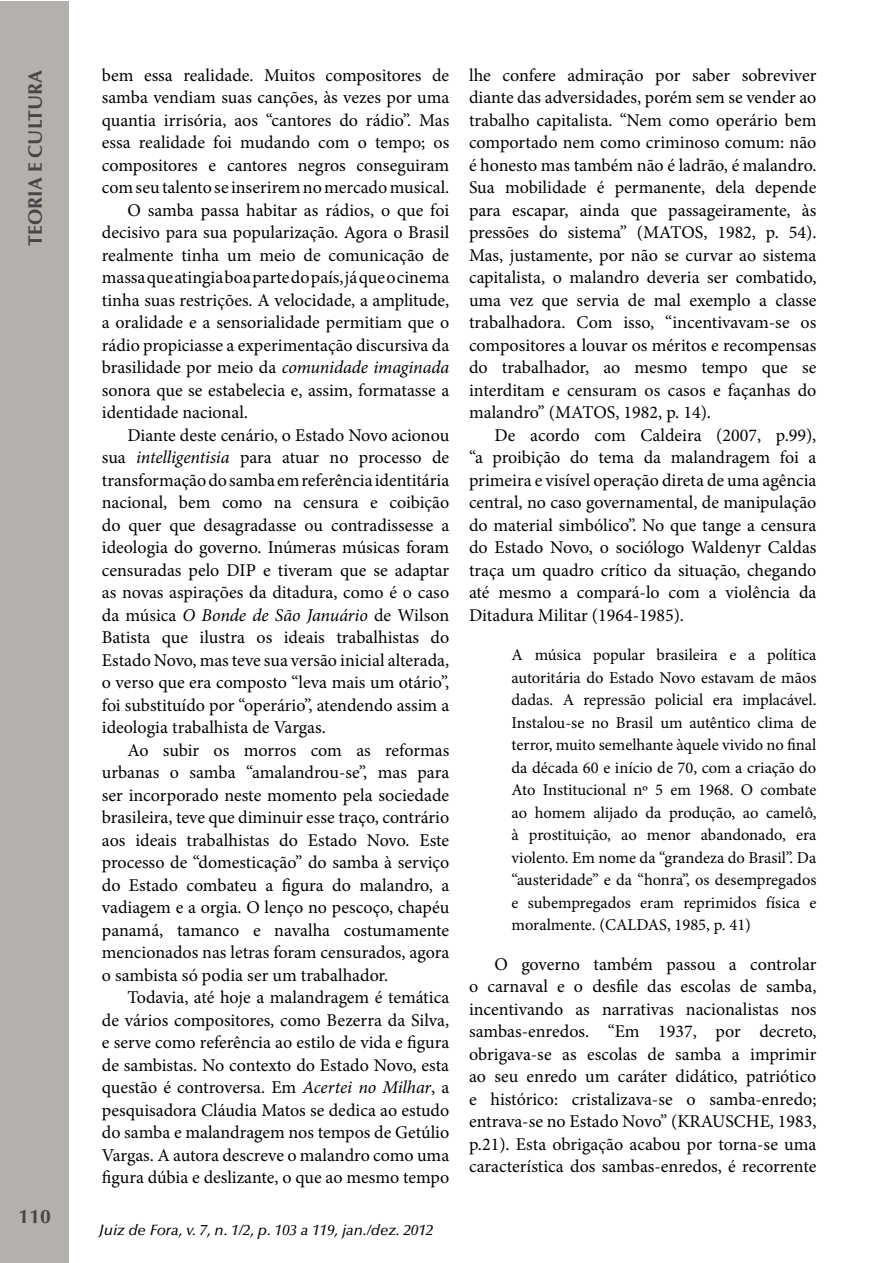
<style>
.page{position:relative;width:893px;height:1263px;background:#fff}
.page>*{position:absolute;margin:0;border:0;box-sizing:border-box;transform-origin:0 0}
.t1{font:700 19.5px "Optima LT Std";color:#464547}
.t2{font:18px/22.5px "Minion Pro";color:#000;text-align:justify}
.t3{font:italic 18px "Minion Pro";letter-spacing:-.005em;color:#000}
.t4{font:16.5px/22.5px "Minion Pro";color:#000;text-align:justify}
.t5{font:italic 500 15px "Optima LT Std";color:#000}
.s1{font-style:italic}
.s2{font-style:normal}
</style>
<div class="page">
<div style="left:1px;top:1px;width:68px;height:1262px;background:#b4b1ad"></div>
<p class="t1" style="left:24px;top:246px;width:177px;rotate:-90deg">TEORIA E CULTURA</p>
<p class="t1" style="left:19px;top:1205px;width:34px">110</p>
<p class="t2" style="left:102px;top:64px;width:349px">bem essa realidade. Muitos compositores de</p>
<p class="t2" style="left:102px;top:86px;width:349px">samba vendiam suas canções, às vezes por uma</p>
<p class="t2" style="left:102px;top:109px;width:349px">quantia irrisória, aos “cantores do rádio”. Mas</p>
<p class="t2" style="left:102px;top:131px;width:349px">essa realidade foi mudando com o tempo; os</p>
<p class="t2" style="left:102px;top:154px;width:349px">compositores e cantores negros conseguiram</p>
<p class="t2" style="left:102px;top:176px;width:349px">com seu talento se inserirem no mercado musical.</p>
<p class="t2" style="left:127px;top:199px;width:323px">O samba passa habitar as rádios, o que foi</p>
<p class="t2" style="left:102px;top:221px;width:349px">decisivo para sua popularização. Agora o Brasil</p>
<p class="t2" style="left:102px;top:244px;width:349px">realmente tinha um meio de comunicação de</p>
<p class="t2" style="left:102px;top:266px;width:349px">massa que atingia boa parte do país, já que o cinema</p>
<p class="t2" style="left:102px;top:289px;width:349px">tinha suas restrições. A velocidade, a amplitude,</p>
<p class="t2" style="left:102px;top:311px;width:349px">a oralidade e a sensorialidade permitiam que o</p>
<p class="t2" style="left:102px;top:334px;width:349px">rádio propiciasse a experimentação discursiva da</p>
<p class="t2" style="left:102px;top:356px;width:349px">brasilidade por meio da <span class="s1">comunidade imaginada</span></p>
<p class="t2" style="left:102px;top:379px;width:349px">sonora que se estabelecia e, assim, formatasse a</p>
<p class="t2" style="left:102px;top:401px;width:148px">identidade nacional.</p>
<p class="t2" style="left:127px;top:424px;width:323px">Diante deste cenário, o Estado Novo acionou</p>
<p class="t2" style="left:102px;top:446px;width:349px">sua <span class="s1">intelligentisia</span> para atuar no processo de</p>
<p class="t2" style="left:102px;top:469px;width:349px">transformação do samba em referência identitária</p>
<p class="t2" style="left:102px;top:491px;width:349px">nacional, bem como na censura e coibição</p>
<p class="t2" style="left:102px;top:514px;width:349px">do quer que desagradasse ou contradissesse a</p>
<p class="t2" style="left:102px;top:536px;width:349px">ideologia do governo. Inúmeras músicas foram</p>
<p class="t2" style="left:102px;top:559px;width:349px">censuradas pelo DIP e tiveram que se adaptar</p>
<p class="t2" style="left:102px;top:581px;width:349px">as novas aspirações da ditadura, como é o caso</p>
<p class="t3" style="left:102px;top:602px;width:349px"><span class="s2">da música</span> O Bonde de São Januário <span class="s2">de Wilson</span></p>
<p class="t2" style="left:102px;top:626px;width:349px">Batista que ilustra os ideais trabalhistas do</p>
<p class="t2" style="left:102px;top:649px;width:349px">Estado Novo, mas teve sua versão inicial alterada,</p>
<p class="t2" style="left:102px;top:671px;width:349px">o verso que era composto “leva mais um otário”,</p>
<p class="t2" style="left:102px;top:694px;width:349px">foi substituído por “operário”, atendendo assim a</p>
<p class="t2" style="left:102px;top:716px;width:225px">ideologia trabalhista de Vargas.</p>
<p class="t2" style="left:127px;top:739px;width:323px">Ao subir os morros com as reformas</p>
<p class="t2" style="left:102px;top:761px;width:349px">urbanas o samba “amalandrou-se”, mas para</p>
<p class="t2" style="left:102px;top:784px;width:349px">ser incorporado neste momento pela sociedade</p>
<p class="t2" style="left:102px;top:806px;width:349px">brasileira, teve que diminuir esse traço, contrário</p>
<p class="t2" style="left:102px;top:829px;width:349px">aos ideais trabalhistas do Estado Novo. Este</p>
<p class="t2" style="left:102px;top:851px;width:349px">processo de “domesticação” do samba à serviço</p>
<p class="t2" style="left:102px;top:874px;width:349px">do Estado combateu a figura do malandro, a</p>
<p class="t2" style="left:102px;top:896px;width:349px">vadiagem e a orgia. O lenço no pescoço, chapéu</p>
<p class="t2" style="left:102px;top:919px;width:349px">panamá, tamanco e navalha costumamente</p>
<p class="t2" style="left:102px;top:941px;width:349px">mencionados nas letras foram censurados, agora</p>
<p class="t2" style="left:102px;top:964px;width:288px">o sambista só podia ser um trabalhador.</p>
<p class="t2" style="left:127px;top:986px;width:323px">Todavia, até hoje a malandragem é temática</p>
<p class="t2" style="left:102px;top:1009px;width:349px">de vários compositores, como Bezerra da Silva,</p>
<p class="t2" style="left:102px;top:1031px;width:349px">e serve como referência ao estilo de vida e figura</p>
<p class="t2" style="left:102px;top:1054px;width:349px">de sambistas. No contexto do Estado Novo, esta</p>
<p class="t2" style="left:102px;top:1076px;width:349px">questão é controversa. Em <span class="s1">Acertei no Milhar</span>, a</p>
<p class="t2" style="left:102px;top:1099px;width:349px">pesquisadora Cláudia Matos se dedica ao estudo</p>
<p class="t2" style="left:102px;top:1121px;width:349px">do samba e malandragem nos tempos de Getúlio</p>
<p class="t2" style="left:102px;top:1144px;width:349px">Vargas. A autora descreve o malandro como uma</p>
<p class="t2" style="left:102px;top:1166px;width:349px">figura dúbia e deslizante, o que ao mesmo tempo</p>
<p class="t5" style="left:99px;top:1221px;width:336px">Juiz de Fora, v. 7, n. 1/2, p. 103 a 119, jan./dez. 2012</p>
<p class="t2" style="left:469px;top:64px;width:349px">lhe confere admiração por saber sobreviver diante das adversidades, porém sem se vender ao trabalho capitalista. “Nem como operário bem comportado nem como criminoso comum: não é honesto mas também não é ladrão, é malandro.<br>Sua mobilidade é permanente, dela depende para escapar, ainda que passageiramente, às pressões do sistema” (MATOS, 1982, p. 54).<br>Mas, justamente, por não se curvar ao sistema capitalista, o malandro deveria ser combatido, uma vez que servia de mal exemplo a classe trabalhadora. Com isso, “incentivavam-se os compositores a louvar os méritos e recompensas do trabalhador, ao mesmo tempo que se interditam e censuram os casos e façanhas do malandro” (MATOS, 1982, p. 14).</p>
<p class="t2" style="left:469px;top:424px;width:349px;text-indent:26px">De acordo com Caldeira (2007, p.99), “a proibição do tema da malandragem foi a primeira e visível operação direta de uma agência central, no caso governamental, de manipulação do material simbólico”. No que tange a censura do Estado Novo, o sociólogo Waldenyr Caldas traça um quadro crítico da situação, chegando até mesmo a compará-lo com a violência da Ditadura Militar (1964-1985).</p>
<p class="t4" style="left:512px;top:644px;width:306px">A música popular brasileira e a política autoritária do Estado Novo estavam de mãos dadas. A repressão policial era implacável.<br>Instalou-se no Brasil um autêntico clima de terror, muito semelhante àquele vivido no final da década 60 e início de 70, com a criação do Ato Institucional nº 5 em 1968. O combate ao homem alijado da produção, ao camelô, à prostituição, ao menor abandonado, era violento. Em nome da “grandeza do Brasil”. Da “austeridade” e da “honra”, os desempregados e subempregados eram reprimidos física e moralmente. (CALDAS, 1985, p. 41)</p>
<p class="t2" style="left:469px;top:953px;width:349px;text-indent:26px">O governo também passou a controlar o carnaval e o desfile das escolas de samba, incentivando as narrativas nacionalistas nos sambas-enredos. “Em 1937, por decreto, obrigava-se as escolas de samba a imprimir ao seu enredo um caráter didático, patriótico e histórico: cristalizava-se o samba-enredo; entrava-se no Estado Novo” (KRAUSCHE, 1983, p.21). Esta obrigação acabou por torna-se uma característica dos sambas-enredos, é recorrente</p>
</div>
